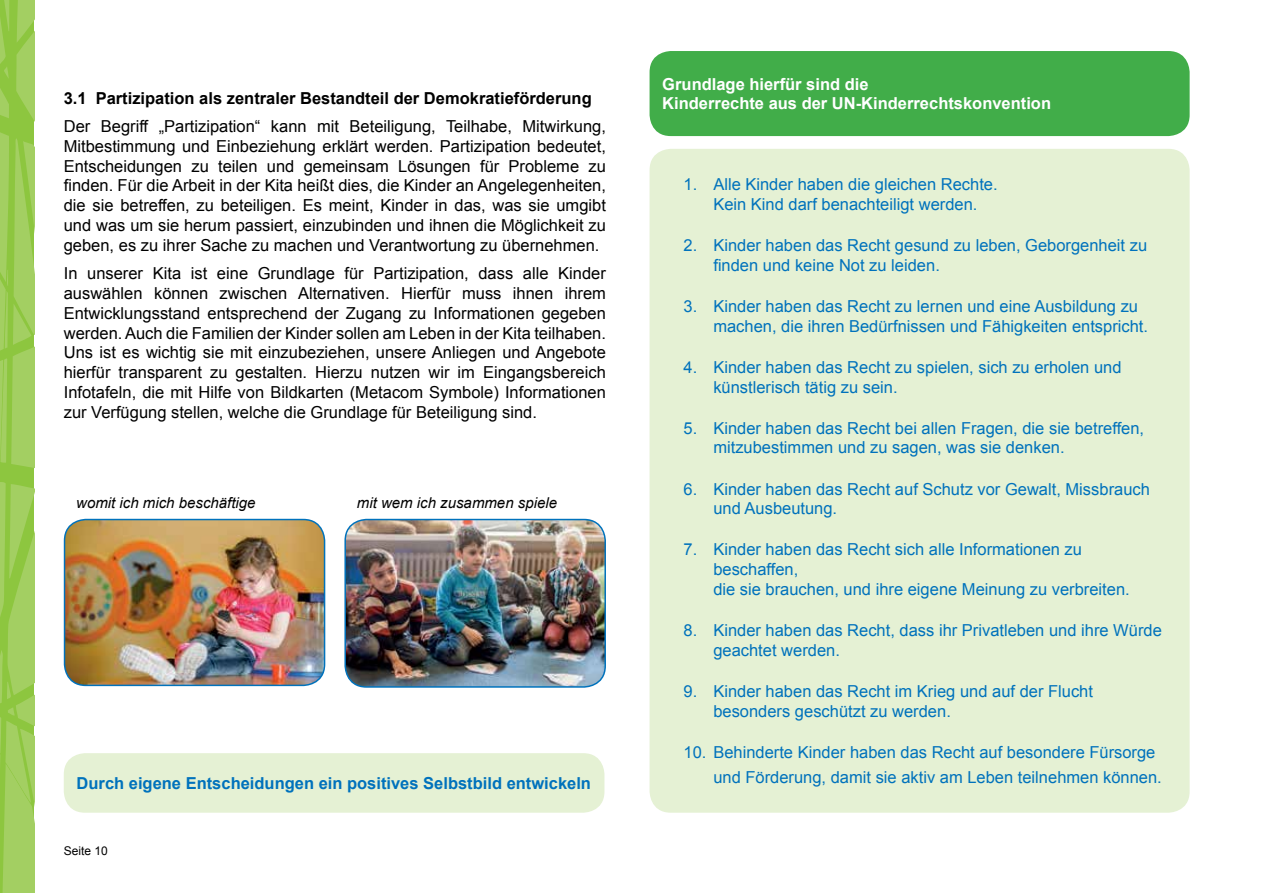
<style>
.page{position:relative;width:1263px;height:893px;background:#fff}
.page>*{position:absolute;margin:0;border:0;box-sizing:border-box;transform-origin:0 0}
.t1{font:16.5px/19.8px "Arial";color:#000;text-align:justify}
.t2{font:16.5px/19.8px "Arial";color:#0072bc}
.t3{font:700 16.5px/19.8px "Arial";color:#fff}
.t4{font:700 16.5px "Arial";color:#000}
.t5{font:700 16.5px "Arial";color:#0072bc}
.t6{font:italic 15px "Arial";color:#000}
.t7{font:12px "Arial";color:#000}
</style>
<div class="page">
<svg style="left:0;top:482px;width:34px;height:411px;background:#9ccc57"></svg>
<svg style="left:0;top:0;width:34px;height:471px;background:#9acb54"></svg>
<div style="left:649px;top:51px;width:540px;height:85px;background:#41ad49;border-radius:21px"></div>
<img style="left:65px;top:519px;width:260px;height:166px">
<div style="left:64px;top:519px;width:261px;height:167px;border:2px solid #0072bc;border-radius:21px"></div>
<img style="left:347px;top:519px;width:258px;height:166px">
<div style="left:344px;top:519px;width:262px;height:169px;border:2px solid #0072bc;border-radius:21px"></div>
<div style="left:64px;top:753px;width:540px;height:60px;background:#e5f1d4;border-radius:21px"></div>
<div style="left:649px;top:149px;width:540px;height:664px;background:#e5f1d4;border-radius:21px"></div>
<p class="t4" style="left:64px;top:87px;width:529px">3.1 Partizipation als zentraler Bestandteil der Demokratieförderung</p>
<p class="t1" style="left:64px;top:117px;width:544px">Der Begriff „Partizipation“ kann mit Beteiligung, Teilhabe, Mitwirkung, Mitbestimmung und Einbeziehung erklärt werden. Partizipation bedeutet, Entscheidungen zu teilen und gemeinsam Lösungen für Probleme zu finden. Für die Arbeit in der Kita heißt dies, die Kinder an Angelegenheiten, die sie betreffen, zu beteiligen. Es meint, Kinder in das, was sie umgibt und was um sie herum passiert, einzubinden und ihnen die Möglichkeit zu geben, es zu ihrer Sache zu machen und Verantwortung zu übernehmen.</p>
<p class="t1" style="left:64px;top:264px;width:544px">In unserer Kita ist eine Grundlage für Partizipation, dass alle Kinder auswählen können zwischen Alternativen. Hierfür muss ihnen ihrem Entwicklungsstand entsprechend der Zugang zu Informationen gegeben werden. Auch die Familien der Kinder sollen am Leben in der Kita teilhaben.<br>Uns ist es wichtig sie mit einzubeziehen, unsere Anliegen und Angebote hierfür transparent zu gestalten. Hierzu nutzen wir im Eingangsbereich Infotafeln, die mit Hilfe von Bildkarten (Metacom Symbole) Informationen zur Verfügung stellen, welche die Grundlage für Beteiligung sind.</p>
<p class="t6" style="left:76px;top:493px;width:181px">womit ich mich beschäftige</p>
<p class="t6" style="left:357px;top:493px;width:202px">mit wem ich zusammen spiele</p>
<p class="t5" style="left:77px;top:772px;width:516px">Durch eigene Entscheidungen ein positives Selbstbild entwickeln</p>
<p class="t7" style="left:64px;top:843px;width:46px">Seite 10</p>
<p class="t3" style="left:662px;top:74px;width:390px">Grundlage hierfür sind die<br>Kinderrechte aus der UN-Kinderrechtskonvention</p>
<p class="t2" style="left:684px;top:175px;width:316px;text-align:center">1. Alle Kinder haben die gleichen Rechte.<br>Kein Kind darf benachteiligt werden.</p>
<p class="t2" style="left:713px;top:236px;width:435px;text-indent:-30px">2. Kinder haben das Recht gesund zu leben, Geborgenheit zu finden und keine Not zu leiden.</p>
<p class="t2" style="left:713px;top:296px;width:436px;text-indent:-30px">3. Kinder haben das Recht zu lernen und eine Ausbildung zu machen, die ihren Bedürfnissen und Fähigkeiten entspricht.</p>
<p class="t2" style="left:713px;top:357px;width:410px;text-indent:-30px">4. Kinder haben das Recht zu spielen, sich zu erholen und künstlerisch tätig zu sein.</p>
<p class="t2" style="left:713px;top:418px;width:432px;text-indent:-30px">5. Kinder haben das Recht bei allen Fragen, die sie betreffen, mitzubestimmen und zu sagen, was sie denken.</p>
<p class="t2" style="left:713px;top:479px;width:438px;text-indent:-30px">6. Kinder haben das Recht auf Schutz vor Gewalt, Missbrauch und Ausbeutung.</p>
<p class="t2" style="left:713px;top:540px;width:418px;text-indent:-30px">7. Kinder haben das Recht sich alle Informationen zu beschaffen,<br>die sie brauchen, und ihre eigene Meinung zu verbreiten.</p>
<p class="t2" style="left:713px;top:620px;width:450px;text-indent:-30px">8. Kinder haben das Recht, dass ihr Privatleben und ihre Würde geachtet werden.</p>
<p class="t2" style="left:713px;top:681px;width:381px;text-indent:-30px">9. Kinder haben das Recht im Krieg und auf der Flucht besonders geschützt zu werden.</p>
<p class="t2" style="left:713px;top:739px;width:450px;line-height:25.5px;text-indent:-30px">10. Behinderte Kinder haben das Recht auf besondere Fürsorge und Förderung, damit sie aktiv am Leben teilnehmen können.</p>
</div>
